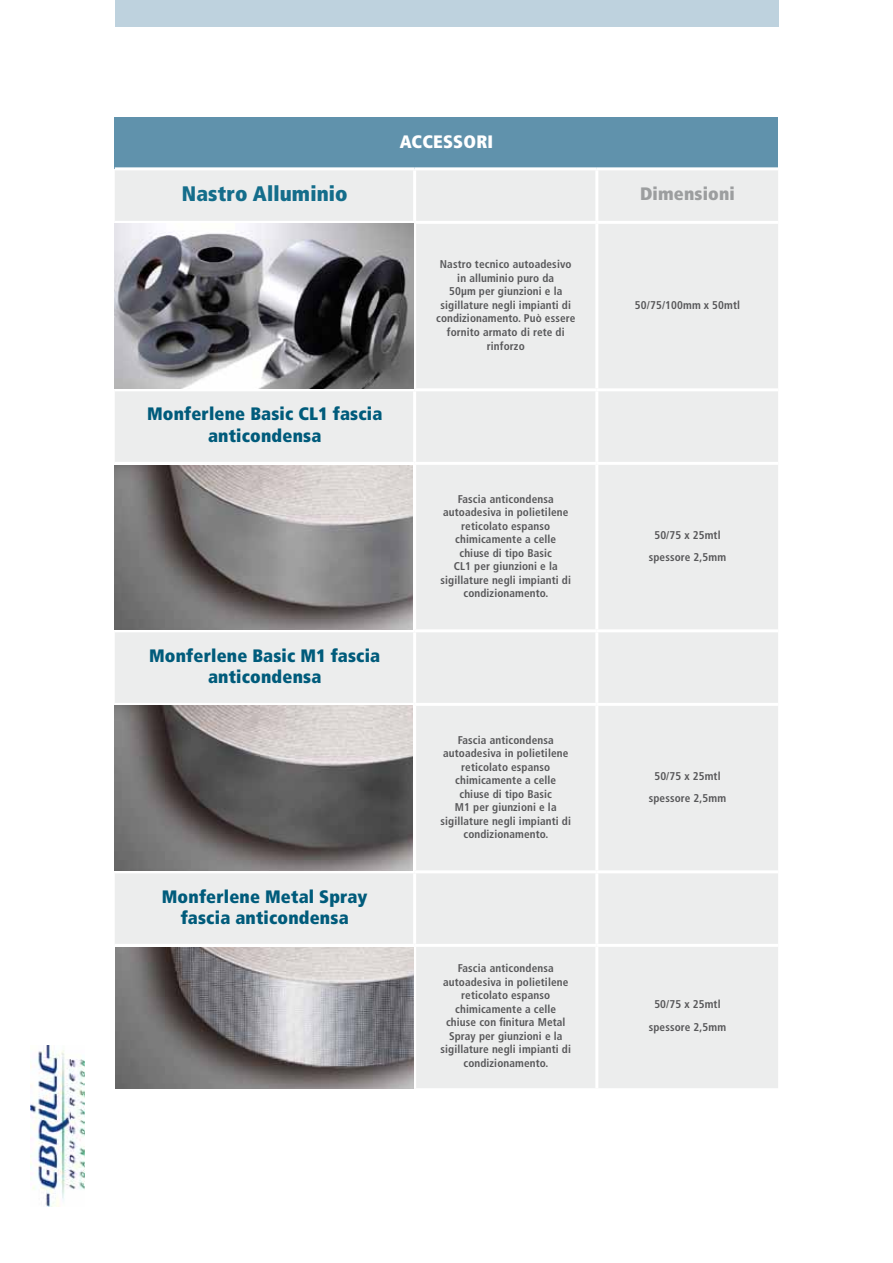
<style>
.page{position:relative;width:893px;height:1263px;background:#fff}
.page>*{position:absolute;margin:0;border:0;box-sizing:border-box;transform-origin:0 0}
.t1{font:900 condensed 21px "Frutiger";letter-spacing:.005em;color:#146d8b}
.t2{font:900 condensed 18px/21.6px "Frutiger";letter-spacing:.01em;color:#005b7b;text-align:center}
.t3{font:900 condensed 18px "Frutiger";letter-spacing:.01em;color:#9c9e9f}
.t4{font:900 condensed 18px "Frutiger";letter-spacing:.01em;color:#fff}
.t5{font:700 condensed 11.25px/13.5px "Frutiger";letter-spacing:.01em;color:#58585a;text-align:center}
</style>
<div class="page">
<div style="left:115px;top:0;width:663px;height:27px;background:#bed2de"></div>
<img style="left:30px;top:1046px;width:54px;height:160px">
<div style="left:115px;top:117px;width:663px;height:52px;background:#6092ac"></div>
<div style="left:115px;top:170px;width:663px;height:918px;background:#eceded"></div>
<div style="left:115px;top:391px;width:298px;height:553px;background:#eceded"></div>
<hr style="left:115px;top:167px;width:300px;height:3px;background:#fff">
<hr style="left:415px;top:167px;width:182px;height:3px;background:#fff">
<hr style="left:413px;top:170px;width:3px;height:51px;background:#fff">
<hr style="left:597px;top:167px;width:181px;height:3px;background:#fff">
<hr style="left:595px;top:170px;width:3px;height:51px;background:#fff">
<hr style="left:115px;top:221px;width:300px;height:3px;background:#fff">
<hr style="left:415px;top:221px;width:182px;height:3px;background:#fff">
<hr style="left:413px;top:224px;width:3px;height:164px;background:#fff">
<hr style="left:597px;top:221px;width:181px;height:3px;background:#fff">
<hr style="left:595px;top:224px;width:3px;height:164px;background:#fff">
<hr style="left:115px;top:388px;width:300px;height:3px;background:#fff">
<hr style="left:415px;top:388px;width:182px;height:3px;background:#fff">
<hr style="left:413px;top:391px;width:3px;height:71px;background:#fff">
<hr style="left:597px;top:388px;width:181px;height:3px;background:#fff">
<hr style="left:595px;top:391px;width:3px;height:71px;background:#fff">
<hr style="left:115px;top:462px;width:300px;height:3px;background:#fff">
<hr style="left:415px;top:462px;width:182px;height:3px;background:#fff">
<hr style="left:413px;top:465px;width:3px;height:164px;background:#fff">
<hr style="left:597px;top:462px;width:181px;height:3px;background:#fff">
<hr style="left:595px;top:465px;width:3px;height:164px;background:#fff">
<hr style="left:115px;top:629px;width:300px;height:3px;background:#fff">
<hr style="left:415px;top:629px;width:182px;height:3px;background:#fff">
<hr style="left:413px;top:632px;width:3px;height:71px;background:#fff">
<hr style="left:597px;top:629px;width:181px;height:3px;background:#fff">
<hr style="left:595px;top:632px;width:3px;height:71px;background:#fff">
<hr style="left:115px;top:703px;width:300px;height:3px;background:#fff">
<hr style="left:415px;top:703px;width:182px;height:3px;background:#fff">
<hr style="left:413px;top:706px;width:3px;height:164px;background:#fff">
<hr style="left:597px;top:703px;width:181px;height:3px;background:#fff">
<hr style="left:595px;top:706px;width:3px;height:164px;background:#fff">
<hr style="left:115px;top:870px;width:300px;height:3px;background:#fff">
<hr style="left:415px;top:870px;width:182px;height:3px;background:#fff">
<hr style="left:413px;top:873px;width:3px;height:71px;background:#fff">
<hr style="left:597px;top:870px;width:181px;height:3px;background:#fff">
<hr style="left:595px;top:873px;width:3px;height:71px;background:#fff">
<hr style="left:115px;top:944px;width:300px;height:3px;background:#fff">
<hr style="left:415px;top:944px;width:182px;height:3px;background:#fff">
<hr style="left:413px;top:947px;width:3px;height:141px;background:#fff">
<hr style="left:597px;top:944px;width:181px;height:3px;background:#fff">
<hr style="left:595px;top:947px;width:3px;height:141px;background:#fff">
<img style="left:115px;top:224px;width:298px;height:164px">
<img style="left:115px;top:947px;width:298px;height:141px">
<img style="left:115px;top:706px;width:298px;height:164px">
<img style="left:115px;top:465px;width:298px;height:164px">
<h2 class="t4" style="left:400px;top:130px;width:95px">ACCESSORI</h2>
<h1 class="t1" style="left:182px;top:181px;width:167px">Nastro Alluminio</h1>
<h2 class="t3" style="left:640px;top:183px;width:96px">Dimensioni</h2>
<h2 class="t2" style="left:147px;top:403px;width:237px">Monferlene Basic CL1 fascia anticondensa</h2>
<h2 class="t2" style="left:149px;top:644px;width:233px">Monferlene Basic M1 fascia anticondensa</h2>
<h2 class="t2" style="left:162px;top:885px;width:207px">Monferlene Metal Spray fascia anticondensa</h2>
<p class="t5" style="left:436px;top:258px;width:141px">Nastro tecnico autoadesivo in alluminio puro da<br>50µm per giunzioni e la sigillature negli impianti di condizionamento. Può essere fornito armato di rete di rinforzo</p>
<p class="t5" style="left:441px;top:492px;width:132px">Fascia anticondensa autoadesiva in polietilene reticolato espanso chimicamente a celle chiuse di tipo Basic<br>CL1 per giunzioni e la sigillature negli impianti di condizionamento.</p>
<p class="t5" style="left:441px;top:733px;width:132px">Fascia anticondensa autoadesiva in polietilene reticolato espanso chimicamente a celle chiuse di tipo Basic<br>M1 per giunzioni e la sigillature negli impianti di condizionamento.</p>
<p class="t5" style="left:440px;top:962px;width:132px">Fascia anticondensa autoadesiva in polietilene reticolato espanso chimicamente a celle chiuse con finitura Metal<br>Spray per giunzioni e la sigillature negli impianti di condizionamento.</p>
<p class="t5" style="left:635px;top:298px;width:107px">50/75/100mm x 50mtl</p>
<p class="t5" style="left:649px;top:524px;width:79px;line-height:22.5px">50/75 x 25mtl spessore 2,5mm</p>
<p class="t5" style="left:649px;top:765px;width:79px;line-height:22.5px">50/75 x 25mtl spessore 2,5mm</p>
<p class="t5" style="left:649px;top:993px;width:79px;line-height:22.5px">50/75 x 25mtl spessore 2,5mm</p>
</div>
